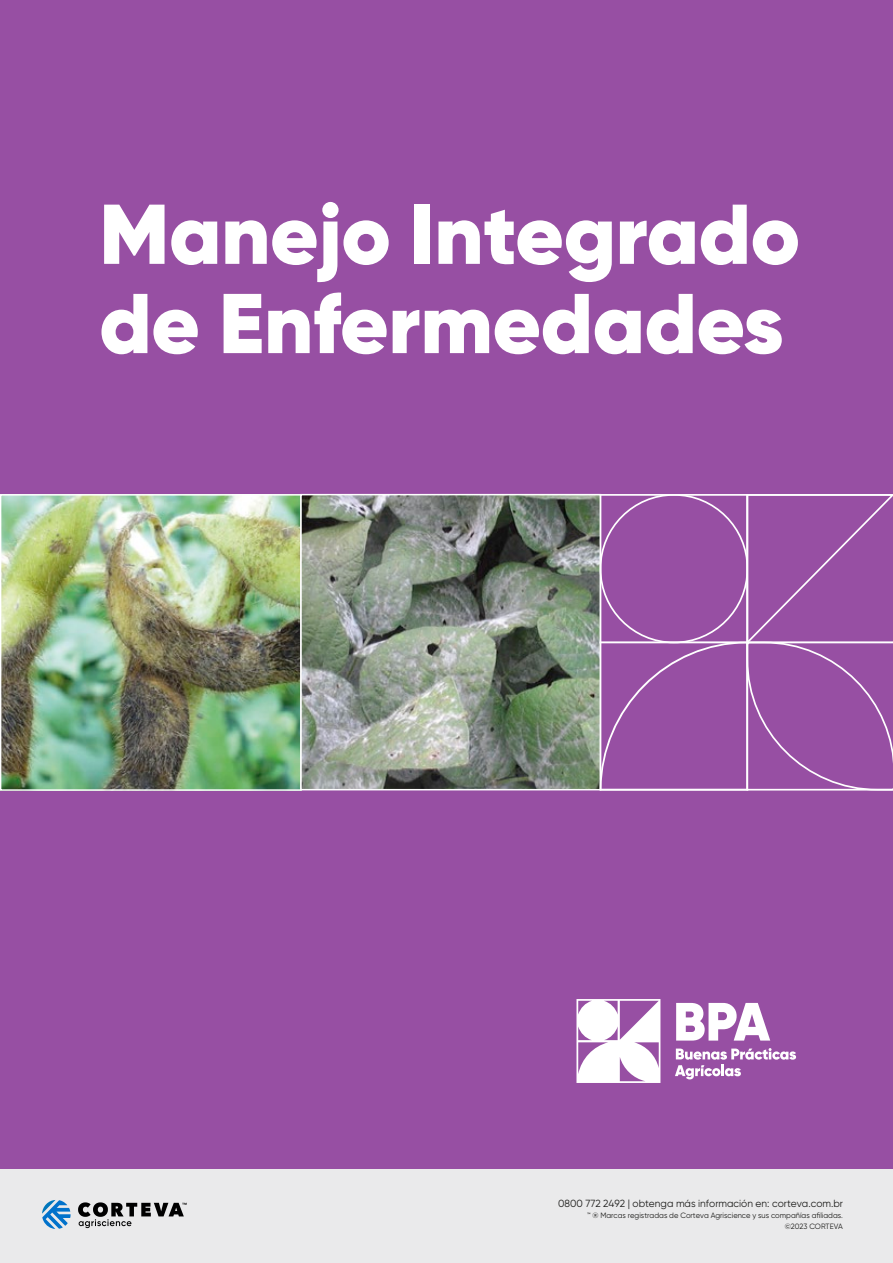
<style>
.page{position:relative;width:893px;height:1263px;background:#fff}
.page>*{position:absolute;margin:0;border:0;box-sizing:border-box;transform-origin:0 0}
.t1{font:900 84.6px/89.2px "Gilroy";color:#fff}
.t2{font:10.35px "Gilroy";color:#1c1c1a}
.t3{font:7.65px/10.8px "Gilroy";color:#1c1c1a;text-align:right}
</style>
<div class="page">
<div style="left:0;top:1167px;width:893px;height:96px;background:#eaeaeb"></div>
<svg style="left:42px;top:1200px;width:29px;height:29px"></svg>
<svg style="left:78px;top:1202px;width:109px;height:26px"></svg>
<div style="left:0;top:0;width:893px;height:1168px;background:#974fa3"></div>
<img style="left:3px;top:497px;width:296px;height:291px">
<div style="left:0;top:494px;width:302px;height:297px;border:2px solid #fff"></div>
<img style="left:303px;top:497px;width:295px;height:290px">
<div style="left:300px;top:494px;width:301px;height:296px;border:2px solid #fff"></div>
<svg style="left:600px;top:494px;width:293px;height:296px"></svg>
<svg style="left:676px;top:1003px;width:94px;height:37px"></svg>
<svg style="left:576px;top:999px;width:84px;height:84px"></svg>
<svg style="left:675px;top:1048px;width:121px;height:31px"></svg>
<h1 class="t1" style="left:99px;top:189px;width:702px">Manejo Integrado de Enfermedades</h1>
<h2 class="t2" style="left:558px;top:1197px;width:286px">0800 772 2492 | obtenga más información en: corteva.com.br</h2>
<p class="t3" style="left:587px;top:1210px;width:257px">™ ® Marcas registradas de Corteva Agriscience y sus compañías afiliadas. ©2023 CORTEVA</p>
</div>
